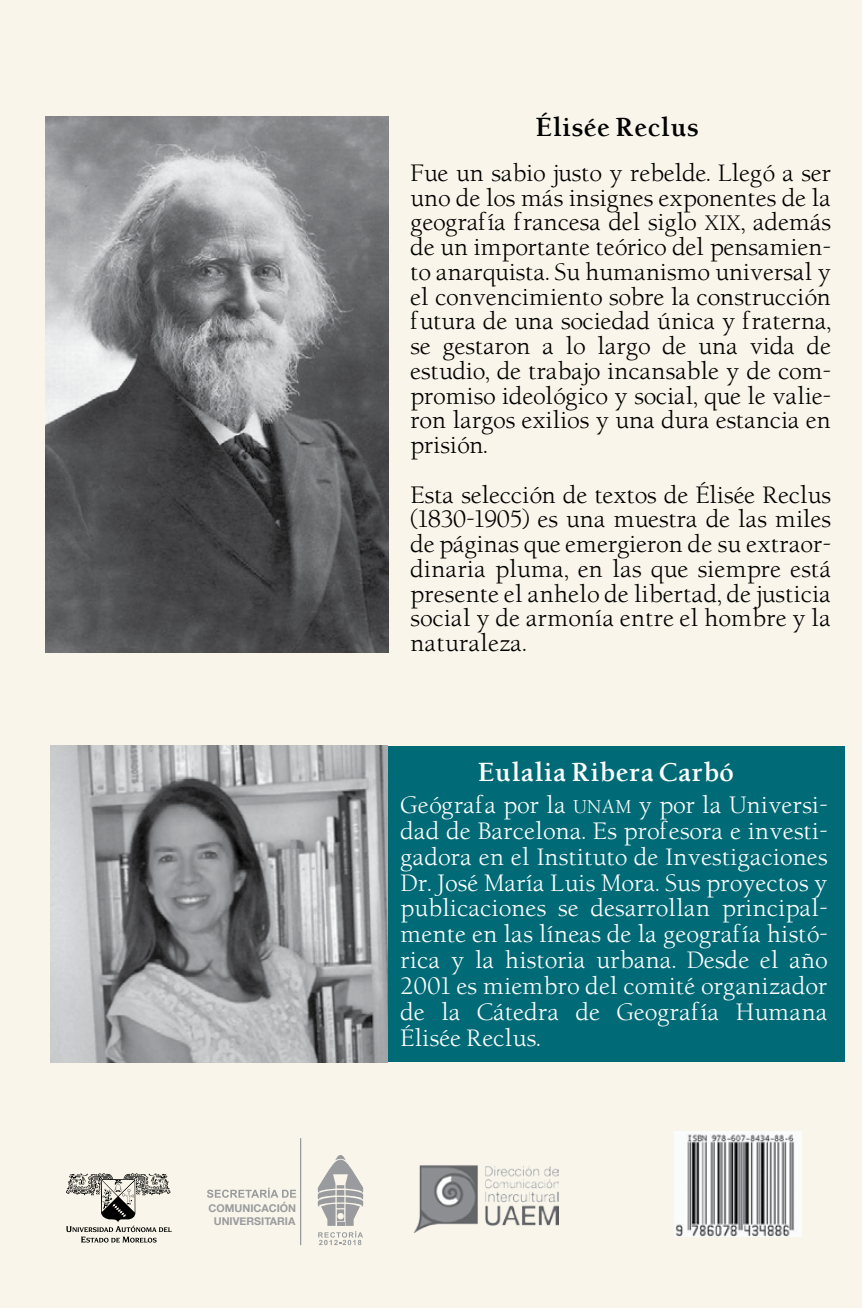
<style>
.page{position:relative;width:862px;height:1308px;background:#fff}
.page>*{position:absolute;margin:0;border:0;box-sizing:border-box;transform-origin:0 0}
.t1{font:700 24.75px "Berkeley Oldstyle";color:#fff}
.t2{font:700 24.75px "Berkeley Oldstyle";color:#000}
.t3{font:22.95px/24.8px "Berkeley Oldstyle";letter-spacing:.005em;color:#000;text-align:justify}
.t4{font:22.95px/25.9px "Berkeley Oldstyle";letter-spacing:.01em;color:#fff;text-align:justify}
.t5{font:700 10.8px/13.5px "Helvetica Neue";color:#999b9e;text-align:center}
.s1{font-size:20.25px}
.s2{font-size:18px}
</style>
<div class="page">
<div style="left:0;top:0;width:861px;height:1307px;background:#f9f5ea"></div>
<svg style="left:844px;top:746px;width:1px;height:316px"></svg>
<svg style="left:66px;top:1173px;width:105px;height:69px"></svg>
<svg style="left:317px;top:1155px;width:46px;height:90px"></svg>
<hr style="left:300px;top:1138px;width:1px;height:107px;background:#999b9e">
<svg style="left:207px;top:1187px;width:89px;height:10px"></svg>
<img style="left:414px;top:1165px;width:144px;height:67px">
<div style="left:385px;top:746px;width:459px;height:316px;background:#006b76"></div>
<img style="left:50px;top:746px;width:337px;height:316px">
<img style="left:45px;top:117px;width:343px;height:535px">
<img style="left:674px;top:1131px;width:126px;height:105px">
<p class="t5" style="left:208px;top:1201px;width:89px">COMUNICACIÓN<br>UNIVERSITARIA</p>
<p class="t2" style="left:535px;top:112px;width:165px">Élisée Reclus</p>
<p class="t3" style="left:410px;top:161px;width:422px">Fue un sabio justo y rebelde. Llegó a ser uno de los más insignes exponentes de la geografía francesa del siglo <span class="s1">XIX</span>, además de un importante teórico del pensamien&shy;to anarquista. Su humanismo universal y el convencimiento sobre la construcción futura de una sociedad única y fraterna, se gestaron a lo largo de una vida de estudio, de trabajo incansable y de com&shy;promiso ideológico y social, que le valie&shy;ron largos exilios y una dura estancia en prisión.</p>
<p class="t3" style="left:410px;top:483px;width:422px">Esta selección de textos de Élisée Reclus (1830-1905) es una muestra de las miles de páginas que emergieron de su extraor&shy;dinaria pluma, en las que siempre está presente el anhelo de libertad, de justicia social y de armonía entre el hombre y la naturaleza.</p>
<p class="t1" style="left:477px;top:757px;width:258px">Eulalia Ribera Carbó</p>
<p class="t4" style="left:400px;top:792px;width:428px">Geógrafa por la <span class="s2">UNAM</span> y por la Universi&shy;dad de Barcelona. Es profesora e investi&shy;gadora en el Instituto de Investigaciones Dr. José María Luis Mora. Sus proyectos y publicaciones se desarrollan principal&shy;mente en las líneas de la geografía histó&shy;rica y la historia urbana. Desde el año 2001 es miembro del comité organizador de la Cátedra de Geografía Humana Élisée Reclus.</p>
</div>
